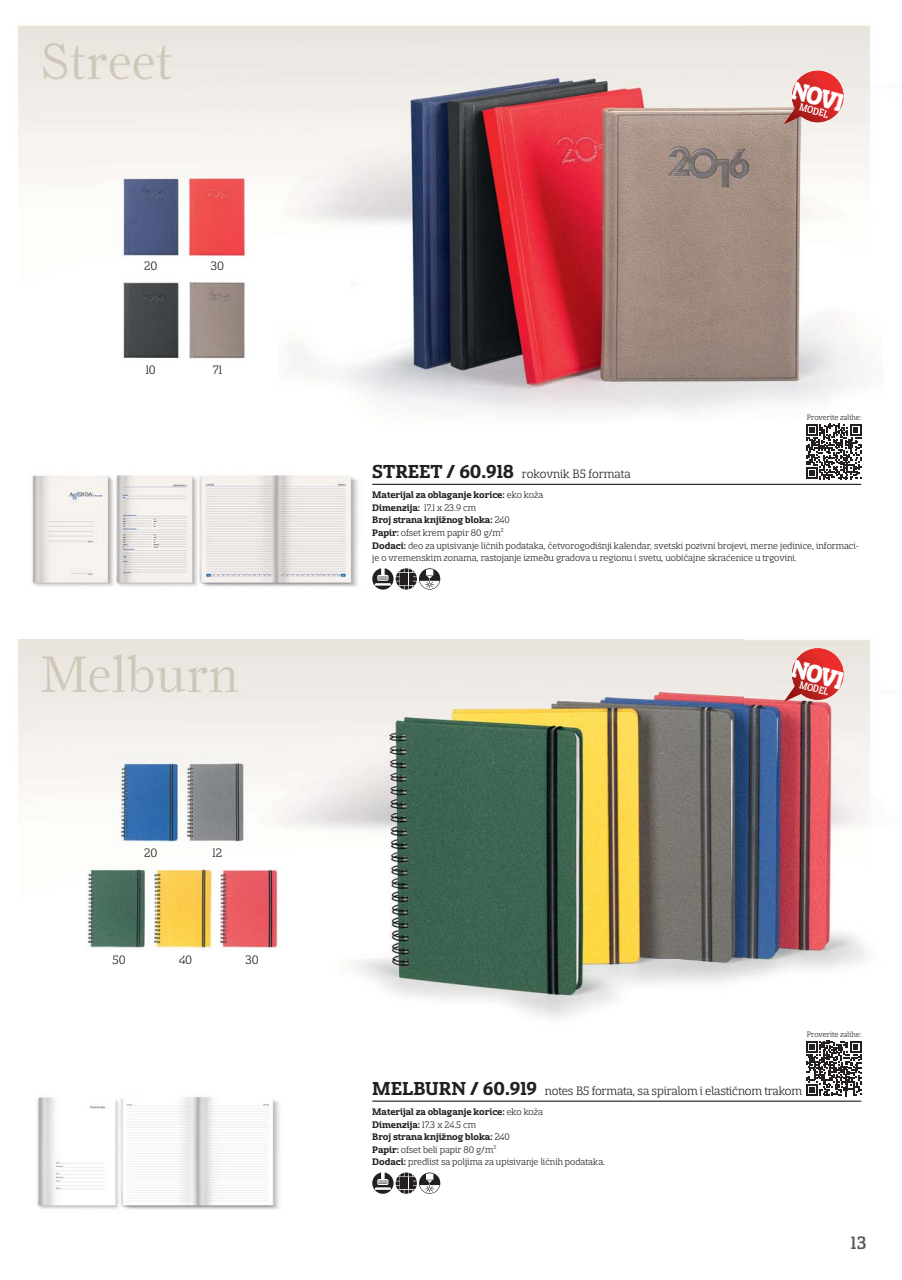
<style>
.page{position:relative;width:902px;height:1280px;background:#fff}
.page>*{position:absolute;margin:0;border:0;box-sizing:border-box;transform-origin:0 0}
.t1{font:900 28.05px "Sancoale Slab Norm";color:#fff;scale:.83 1}
.t2{font:500 19.8px "Sancoale Slab Norm";color:#58595b}
.t3{font:13.5px "Sancoale Slab Norm";letter-spacing:-.01em;color:#231f20}
.t4{font:500 11.4px "Sancoale Slab Cond";color:#fff}
.t5{font:500 10.95px "Sancoale Slab Cond";color:#fff}
.t6{font:10.5px/12.6px "Sancoale Slab Norm";color:#231f20}
.t7{font:8.55px "Sancoale Slab Norm";color:#231f20}
.s1{font-weight:700;font-size:20.85px}
.s2{font-weight:700}
</style>
<div class="page">
<img style="left:17px;top:25px;width:854px;height:1185px">
<svg style="left:372px;top:568px;width:68px;height:22px"></svg>
<svg style="left:372px;top:1172px;width:68px;height:22px"></svg>
<svg style="left:806px;top:424px;width:55px;height:55px"></svg>
<svg style="left:806px;top:1041px;width:55px;height:55px"></svg>
<hr style="left:372px;top:484px;width:489px;height:1px;background:#231f20">
<hr style="left:372px;top:1100px;width:489px;height:2px;background:#231f20">
<svg style="left:784px;top:71px;width:59px;height:53px"></svg>
<svg style="left:784px;top:648px;width:59px;height:53px"></svg>
<p class="t3" style="left:144px;top:260px;width:15px">20</p>
<p class="t3" style="left:146px;top:364px;width:12px">10</p>
<p class="t3" style="left:211px;top:260px;width:15px">30</p>
<p class="t3" style="left:213px;top:364px;width:10px">71</p>
<p class="t3" style="left:144px;top:848px;width:15px">20</p>
<p class="t3" style="left:212px;top:848px;width:11px">12</p>
<p class="t3" style="left:112px;top:954px;width:15px">50</p>
<p class="t3" style="left:179px;top:954px;width:15px">40</p>
<p class="t3" style="left:246px;top:954px;width:15px">30</p>
<h1 class="t1" style="left:795px;top:76px;width:66px;rotate:15deg">NOVI</h1>
<p class="t5" style="left:801px;top:101px;width:30px;rotate:15deg">MODEL</p>
<p class="t4" style="left:800px;top:103px;width:31px;rotate:15deg">MODEL</p>
<p class="t3" style="left:372px;top:468px;width:260px"><span class="s1">STREET / 60.918</span> rokovnik B5 formata</p>
<p class="t7" style="left:806px;top:413px;width:56px">Proverite zalihe:</p>
<p class="t6" style="left:372px;top:489px;width:488px"><span class="s2">Materijal za oblaganje korice:</span> eko koža<br><span class="s2">Dimenzija:</span> 17.1 x 23.9 cm<br><span class="s2">Broj strana knjižnog bloka:</span> 240<br><span class="s2">Papir:</span> ofset krem papir 80 g/m<sup>2<br></sup><span class="s2">Dodaci:</span> deo za upisivanje ličnih podataka, četvorogodišnji kalendar, svetski pozivni brojevi, merne jedinice, informaci&shy;je o vremenskim zonama, rastojanje izmeðu gradova u regionu i svetu, uobičajne skraćenice u trgovini.</p>
<h1 class="t1" style="left:795px;top:653px;width:66px;rotate:15deg">NOVI</h1>
<p class="t5" style="left:801px;top:679px;width:30px;rotate:15deg">MODEL</p>
<p class="t4" style="left:800px;top:681px;width:31px;rotate:15deg">MODEL</p>
<p class="t7" style="left:806px;top:1030px;width:56px">Proverite zalihe:</p>
<p class="t3" style="left:372px;top:1085px;width:431px"><span class="s1">MELBURN / 60.919</span> notes B5 formata, sa spiralom i elastičnom trakom</p>
<p class="t6" style="left:372px;top:1106px;width:234px"><span class="s2">Materijal za oblaganje korice:</span> eko koža<br><span class="s2">Dimenzija:</span> 17.3 x 24.5 cm<br><span class="s2">Broj strana knjižnog bloka:</span> 240<br><span class="s2">Papir:</span> ofset beli papir 80 g/m<sup>2<br></sup><span class="s2">Dodaci:</span> predlist sa poljima za upisivanje ličnih podataka.</p>
<h2 class="t2" style="left:850px;top:1235px;width:17px">13</h2>
</div>
